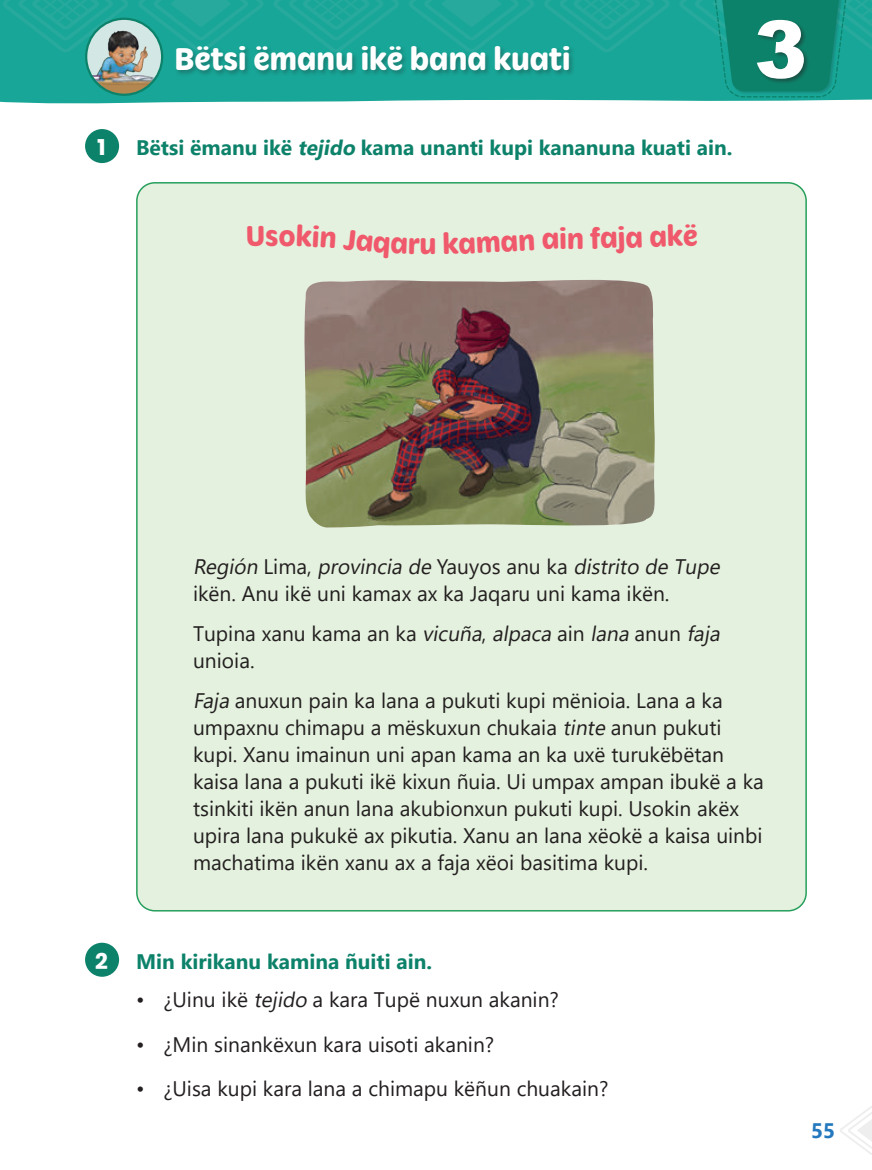
<style>
.page{position:relative;width:872px;height:1170px;background:#fff}
.page>*{position:absolute;margin:0;border:0;box-sizing:border-box;transform-origin:0 0}
.t1{font:900 79.5px "Arial";color:#fff}
.t2{font:700 33px "Mithella";color:#fff}
.t3{font:700 30px "Mithella";color:#f0596c}
.t4{font:700 22.5px "Poppins";color:#fff}
.t5{font:21px/27px "Segoe UI";color:#231f20}
.t6{font:700 21px "Segoe UI";color:#0d826a}
.t7{font:700 21px "Segoe UI";color:#2479be}
.s1{font-style:italic}
</style>
<div class="page">
<svg style="left:840px;top:1106px;width:32px;height:49px"></svg>
<div style="left:85px;top:129px;width:34px;height:34px;background:#0d826a;border-radius:50%"></div>
<svg style="left:0;top:0;width:872px;height:104px;background:#2eaea1"></svg>
<svg style="left:273px;top:0;width:127px;height:45px;background:#1ba798"></svg>
<svg style="left:543px;top:0;width:127px;height:53px;background:#1ba698"></svg>
<svg style="left:137px;top:0;width:127px;height:53px;background:#1ca798"></svg>
<svg style="left:408px;top:0;width:127px;height:45px;background:#1ca798"></svg>
<div style="left:175px;top:45px;width:401px;height:32px;background:#231f20;opacity:.3"></div>
<svg style="left:86px;top:19px;width:76px;height:76px"></svg>
<svg style="left:89px;top:85px;width:64px;height:10px"></svg>
<img style="left:86px;top:30px;width:71px;height:55px">
<div style="left:85px;top:18px;width:78px;height:78px;border:2px solid #0d826a;border-radius:50%"></div>
<div style="left:137px;top:183px;width:669px;height:727px;background:#e4f1de;border-radius:18px"></div>
<img style="left:304px;top:280px;width:351px;height:247px">
<div style="left:85px;top:942px;width:34px;height:34px;background:#0d826a;border-radius:50%"></div>
<svg style="left:0;top:0;width:129px;height:53px;background:#30a699"></svg>
<svg style="left:678px;top:0;width:194px;height:98px;background:#138f7c"></svg>
<h2 class="t2" style="left:174px;top:41px;width:397px">Bëtsi ëmanu ikë bana kuati</h2>
<p class="t4" style="left:98px;top:134px;width:10px">1</p>
<p class="t6" style="left:136px;top:128px;width:598px">Bëtsi ëmanu ikë <span class="s1">tejido</span> kama unanti kupi kananuna kuati ain.</p>
<h1 class="t1" style="left:754px;top:-8px;width:55px">3</h1>
<h3 class="t3" style="left:265px;top:219px;width:15px">s</h3>
<h3 class="t3" style="left:419px;top:227px;width:19px">u</h3>
<h3 class="t3" style="left:567px;top:222px;width:19px">n</h3>
<h3 class="t3" style="left:599px;top:222px;width:68px;rotate:-2deg">aja a</h3>
<p class="t5" style="left:193px;top:551px;width:534px"><span class="s1">Región</span> L i m a , <span class="s1">provincia de</span> Ya u y o s a n u ka <span class="s1">distrito de Tupe </span>ikën. Anu ikë uni kamax ax ka Jaqaru uni kama ikën.</p>
<p class="t5" style="left:193px;top:618px;width:534px">Tupina xanu kama an ka <span class="s1">vicuña</span>, <span class="s1">alpaca</span> ain <span class="s1">lana</span> anun <span class="s1">faja </span>unioia.</p>
<p class="t5" style="left:193px;top:685px;width:572px"><span class="s1">Faja</span> anuxun pain ka lana a pukuti kupi mënioia. Lana a ka umpaxnu chimapu a mëskuxun chukaia <span class="s1">tinte</span> anun pukuti kupi. Xanu imainun uni apan kama an ka uxë turukëbëtan kaisa lana a pukuti ikë kixun ñuia. Ui umpax ampan ibukë a ka tsinkiti ikën anun lana akubionxun pukuti kupi. Usokin akëx upira lana pukukë ax pikutia. Xanu an lana xëokë a kaisa uinbi machatima ikën xanu ax a faja xëoi basitima kupi.</p>
<p class="t4" style="left:95px;top:947px;width:14px">2</p>
<p class="t6" style="left:136px;top:941px;width:297px">Min kirikanu kamina ñuiti ain.</p>
<p class="t5" style="left:136px;top:984px;width:424px">• ¿Uinu ikë <span class="s1">tejido</span> a kara Tupë nuxun akanin?</p>
<p class="t5" style="left:136px;top:1028px;width:360px">• ¿Min sinankëxun kara uisoti akanin?</p>
<p class="t5" style="left:136px;top:1072px;width:474px">• ¿Uisa kupi kara lana a chimapu këñun chuakain?</p>
<p class="t7" style="left:811px;top:1110px;width:26px">55</p>
</div>
